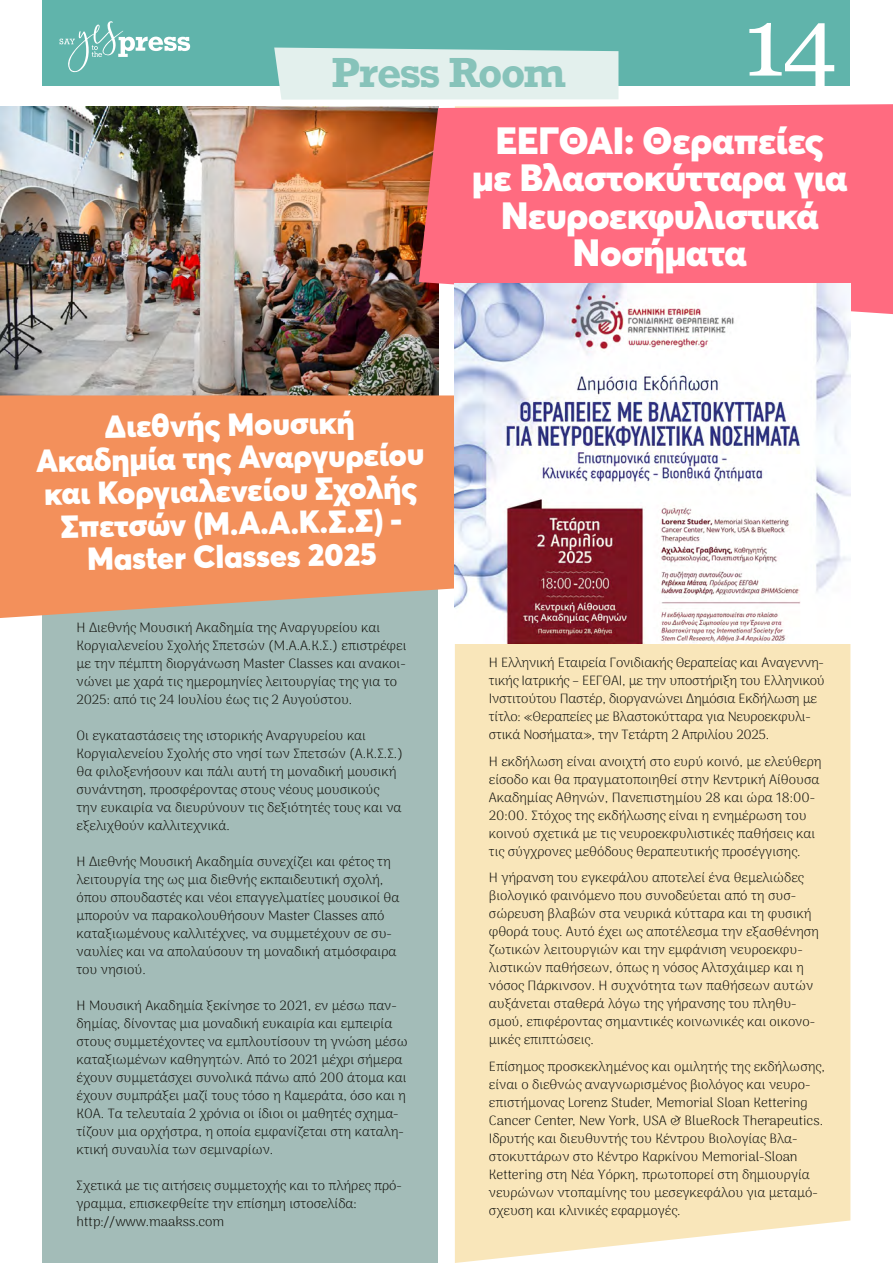
<style>
.page{position:relative;width:893px;height:1263px;background:#fff}
.page>*{position:absolute;margin:0;border:0;box-sizing:border-box;transform-origin:0 0}
.t1{font:97.5px "Georgia";color:#fff}
.t2{font:700 39.6px "Rockwell";letter-spacing:-.025em;color:#87c3ba}
.t3{font:900 37.5px/37.5px "Averta";letter-spacing:-.005em;color:#fff;text-align:center}
.t4{font:900 31.5px/33px "Averta";color:#fff;text-align:center}
.t5{font:100 13.5px/18px "Arima";color:#12120d}
</style>
<div class="page">
<div style="left:43px;top:106px;width:395px;height:1157px;background:#a3bcb8"></div>
<img style="left:0;top:106px;width:438px;height:289px">
<div style="left:43px;top:0;width:807px;height:85px;background:#60b4ab"></div>
<svg style="left:60px;top:21px;width:130px;height:51px"></svg>
<div style="left:455px;top:644px;width:395px;height:619px;background:#f9e6ba"></div>
<svg style="left:0;top:395px;width:455px;height:223px;background:#ed9361"></svg>
<div style="left:419px;top:104px;width:474px;height:210px;background:#ff6b80"></div>
<div style="left:274px;top:48px;width:344px;height:52px;background:#e3f0ed"></div>
<img style="left:455px;top:283px;width:395px;height:361px">
<h2 class="t2" style="left:332px;top:47px;width:236px">Press Room</h2>
<h1 class="t1" style="left:743px;top:-29px;width:96px">14</h1>
<h3 class="t3" style="left:472px;top:121px;width:377px">ΕΕΓΘΑΙ: Θεραπείες με Βλαστοκύτταρα για<br>Νευροεκφυλιστικά<br>Νοσήματα</h3>
<h3 class="t4" style="left:35px;top:411px;width:390px;rotate:-1deg">Διεθνής Μουσική<br>Ακαδημία της Αναργυρείου και Κοργιαλενείου Σχολής<br>Σπετσών (Μ.Α.Α.Κ.Σ.Σ) -<br>Master Classes 2025</h3>
<p class="t5" style="left:77px;top:619px;width:331px">Η Διεθνής Μουσική Ακαδημία της Αναργυρείου και Κοργιαλενείου Σχολής Σπετσών (Μ.Α.Α.Κ.Σ.) επιστρέφει με την πέμπτη διοργάνωση Master Classes και ανακοι&shy;νώνει με χαρά τις ημερομηνίες λειτουργίας της για το 2025: από τις 24 Ιουλίου έως τις 2 Αυγούστου.</p>
<p class="t5" style="left:77px;top:727px;width:328px">Οι εγκαταστάσεις της ιστορικής Αναργυρείου και Κοργιαλενείου Σχολής στο νησί των Σπετσών (Α.Κ.Σ.Σ.) θα φιλοξενήσουν και πάλι αυτή τη μοναδική μουσική συνάντηση, προσφέροντας στους νέους μουσικούς την ευκαιρία να διευρύνουν τις δεξιότητές τους και να εξελιχθούν καλλιτεχνικά.</p>
<p class="t5" style="left:77px;top:853px;width:324px">Η Διεθνής Μουσική Ακαδημία συνεχίζει και φέτος τη λειτουργία της ως μια διεθνής εκπαιδευτική σχολή, όπου σπουδαστές και νέοι επαγγελματίες μουσικοί θα μπορούν να παρακολουθήσουν Μaster Classes από καταξιωμένους καλλιτέχνες, να συμμετέχουν σε συ&shy;ναυλίες και να απολαύσουν τη μοναδική ατμόσφαιρα του νησιού.</p>
<p class="t5" style="left:77px;top:997px;width:333px">Η Μουσική Ακαδημία ξεκίνησε το 2021, εν μέσω παν&shy;δημίας, δίνοντας μια μοναδική ευκαιρία και εμπειρία στους συμμετέχοντες να εμπλουτίσουν τη γνώση μέσω καταξιωμένων καθηγητών. Από το 2021 μέχρι σήμερα έχουν συμμετάσχει συνολικά πάνω από 200 άτομα και έχουν συμπράξει μαζί τους τόσο η Καμεράτα, όσο και η ΚΟΑ. Τα τελευταία 2 χρόνια οι ίδιοι οι μαθητές σχημα&shy;τίζουν μια ορχήστρα, η οποία εμφανίζεται στη καταλη&shy;κτική συναυλία των σεμιναρίων.</p>
<p class="t5" style="left:77px;top:1177px;width:327px">Σχετικά με τις αιτήσεις συμμετοχής και το πλήρες πρό&shy;γραμμα, επισκεφθείτε την επίσημη ιστοσελίδα: http://www.maakss.com</p>
<p class="t5" style="left:489px;top:654px;width:337px">Η Ελληνική Εταιρεία Γονιδιακής Θεραπείας και Αναγεννη&shy;τικής Ιατρικής – ΕΕΓΘΑΙ, με την υποστήριξη του Ελληνικού Ινστιτούτου Παστέρ, διοργανώνει Δημόσια Εκδήλωση με τίτλο: «Θεραπείες με Βλαστοκύτταρα για Νευροεκφυλι&shy;στικά Νοσήματα», την Τετάρτη 2 Απριλίου 2025.</p>
<p class="t5" style="left:489px;top:752px;width:334px">Η εκδήλωση είναι ανοιχτή στο ευρύ κοινό, με ελεύθερη είσοδο και θα πραγματοποιηθεί στην Κεντρική Αίθουσα Ακαδημίας Αθηνών, Πανεπιστημίου 28 και ώρα 18:00- 20:00. Στόχος της εκδήλωσης είναι η ενημέρωση του κοινού σχετικά με τις νευροεκφυλιστικές παθήσεις και τις σύγχρονες μεθόδους θεραπευτικής προσέγγισης.</p>
<p class="t5" style="left:489px;top:868px;width:332px">Η γήρανση του εγκεφάλου αποτελεί ένα θεμελιώδες βιολογικό φαινόμενο που συνοδεύεται από τη συσ&shy;σώρευση βλαβών στα νευρικά κύτταρα και τη φυσική φθορά τους. Αυτό έχει ως αποτέλεσμα την εξασθένηση ζωτικών λειτουργιών και την εμφάνιση νευροεκφυ&shy;λιστικών παθήσεων, όπως η νόσος Αλτσχάιμερ και η νόσος Πάρκινσον. Η συχνότητα των παθήσεων αυτών αυξάνεται σταθερά λόγω της γήρανσης του πληθυ&shy;σμού, επιφέροντας σημαντικές κοινωνικές και οικονο&shy;μικές επιπτώσεις.</p>
<p class="t5" style="left:489px;top:1057px;width:337px">Επίσημος προσκεκλημένος και ομιλητής της εκδήλωσης, είναι ο διεθνώς αναγνωρισμένος βιολόγος και νευρο&shy;επιστήμονας Lorenz Studer, Memorial Sloan Kettering Cancer Center, New York, USA &amp; BlueRock Therapeutics.<br>Iδρυτής και διευθυντής του Κέντρου Βιολογίας Βλα&shy;στοκυττάρων στο Κέντρο Καρκίνου Memorial-Sloan Kettering στη Νέα Υόρκη, πρωτοπορεί στη δημιουργία νευρώνων ντοπαμίνης του μεσεγκεφάλου για μεταμό&shy;σχευση και κλινικές εφαρμογές.</p>
</div>
